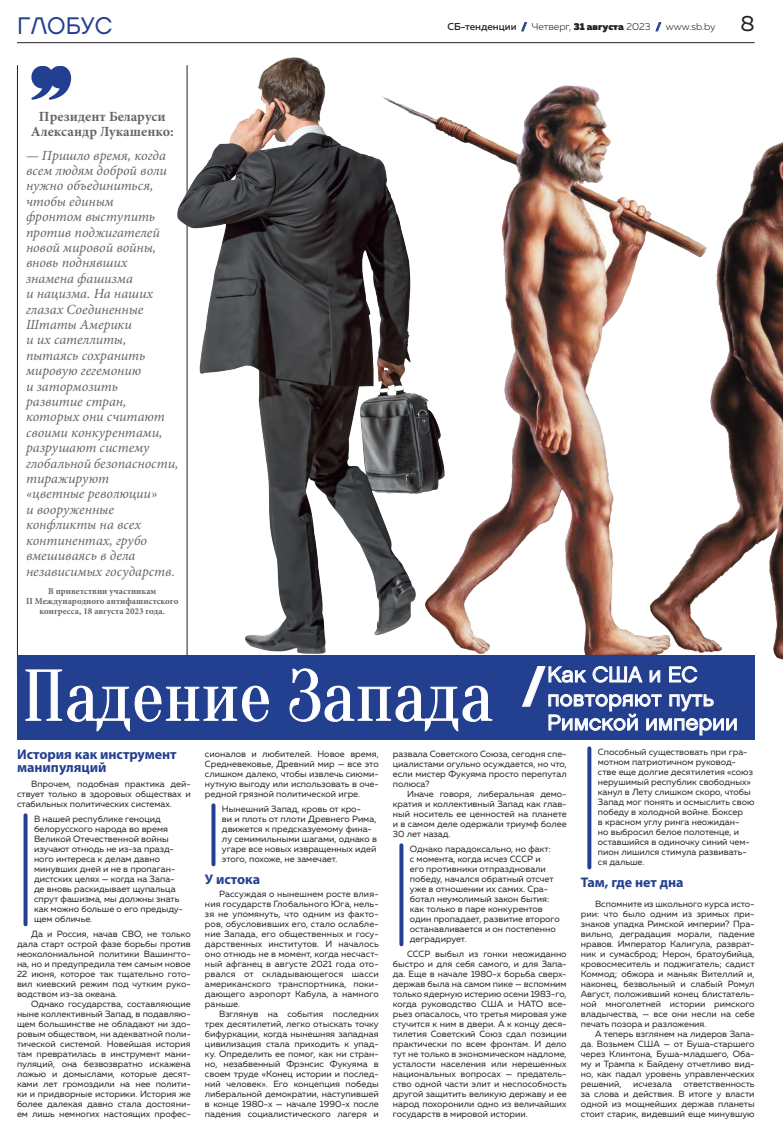
<style>
.page{position:relative;width:783px;height:1134px;background:#fff}
.page>*{position:absolute;margin:0;border:0;box-sizing:border-box;transform-origin:0 0}
.заг2{font:72px "Oranienbaum";color:#fff}
.t1{font:900 48.4px "Muller";color:#fff}
.Колонтитул{font:24px "Chalet London Nineteen Sixty";color:#233f90}
.t2{font:22px "Muller";color:#231f20}
.надзаголовок{font:21.8px/24px "Chalet London Nineteen Sixty";color:#fff}
.выноска_с_запятыми{font:italic 14px/15.4px "Minion Pro";color:#656568}
.подзаголовок_синий{font:700 14px/13px "Myriad Pro";color:#233f90}
.Президент_в_выноске{font:700 14px/15px "Minion Pro";color:#656568;text-align:center}
.t3{font:300 10px "Muller";color:#231f20}
.врезка_синяя{font:9px/10px "Muller";color:#231f20;text-align:justify}
.Президент_в_выноске-2{font:700 9px/10px "Minion Pro";color:#656568;text-align:center}
.s1{font-weight:500}
.s2{font-weight:900;color:#233f90}
.s3{font-weight:900}
</style>
<div class="page">
<svg style="left:521px;top:22px;width:6px;height:9px"></svg>
<svg style="left:655px;top:22px;width:6px;height:9px"></svg>
<hr style="left:17px;top:43px;width:737px;height:1px;background:#231f20">
<svg style="left:31px;top:66px;width:41px;height:34px"></svg>
<hr style="left:17px;top:65px;width:1px;height:610px;background:#231f20">
<hr style="left:187px;top:65px;width:1px;height:610px;background:#231f20">
<svg style="left:24px;top:815px;width:4px;height:109px"></svg>
<svg style="left:211px;top:805px;width:4px;height:59px"></svg>
<svg style="left:399px;top:845px;width:4px;height:99px"></svg>
<svg style="left:587px;top:748px;width:4px;height:119px"></svg>
<img style="left:444px;top:85px;width:338px;height:598px">
<img style="left:178px;top:57px;width:266px;height:597px">
<div style="left:17px;top:655px;width:737px;height:85px;background:#233f90"></div>
<svg style="left:25px;top:669px;width:244px;height:62px"></svg>
<svg style="left:289px;top:668px;width:203px;height:63px"></svg>
<svg style="left:522px;top:666px;width:214px;height:69px"></svg>
<p class="Колонтитул" style="left:17px;top:11px;width:97px">ГЛОБУС</p>
<p class="t3" style="left:447px;top:21px;width:269px"><span class="s1">СБ-тенденции</span> <span class="s2">/</span> Четверг, <span class="s3">31 августа</span> 2023 <span class="s2">/</span> www.sb.by</p>
<p class="t2" style="left:740px;top:10px;width:16px">8</p>
<p class="Президент_в_выноске" style="left:31px;top:109px;width:144px">Президент Беларуси<br>Александр Лукашенко:</p>
<p class="выноска_с_запятыми" style="left:26px;top:147px;width:154px">— Пришло время, когда всем людям доброй воли нужно объединиться, чтобы единым<br>фронтом выступить против поджигателей новой мировой войны, вновь поднявших знамена фашизма<br>и нацизма. На наших глазах Соединенные<br>Штаты Америки<br>и их сателлиты, пытаясь сохранить мировую гегемонию<br>и затормозить<br>развитие стран, которых они считают своими конкурентами, разрушают систему глобальной безопасности, тиражируют<br>«цветные революции»<br>и вооруженные конфликты на всех континентах, грубо вмешиваясь в дела независимых государств.</p>
<p class="Президент_в_выноске-2" style="left:26px;top:586px;width:154px">В приветствии участникам<br>II Международного антифашистского конгресса, 18 августа 2023 года.</p>
<p class="заг2" style="left:23px;top:656px;width:472px">Падение Запада</p>
<p class="надзаголовок" style="left:547px;top:662px;width:192px">Как США и ЕС повторяют путь<br>Римской империи</p>
<p class="t1" style="left:521px;top:656px;width:26px">/</p>
<p class="подзаголовок_синий" style="left:17px;top:747px;width:161px">История как инструмент манипуляций</p>
<p class="врезка_синяя" style="left:17px;top:778px;width:175px;text-indent:14px">Впрочем, подобная практика дей&shy;ствует только в здоровых обществах и стабильных политических системах.</p>
<p class="врезка_синяя" style="left:34px;top:814px;width:150px;text-align:left">В нашей республике геноцид белорусского народа во время<br>Великой Отечественной войны изучают отнюдь не из-за празд&shy;ного интереса к делам давно минувших дней и не в пропаган&shy;дистских целях — когда на Запа&shy;де вновь раскидывает щупальца спрут фашизма, мы должны знать как можно больше о его предыду&shy;щем обличье.</p>
<p class="врезка_синяя" style="left:17px;top:928px;width:175px;text-indent:14px">Да и Россия, начав СВО, не только дала старт острой фазе борьбы против неоколониальной политики Вашингто&shy;на, но и предупредила тем самым новое 22 июня, которое так тщательно гото&shy;вил киевский режим под чутким руко&shy;водством из-за океана.</p>
<p class="врезка_синяя" style="left:17px;top:998px;width:175px;text-indent:14px">Однако государства, составляющие ныне коллективный Запад, в подавляю&shy;щем большинстве не обладают ни здо&shy;ровым обществом, ни адекватной поли&shy;тической системой. Новейшая история там превратилась в инструмент мани&shy;пуляций, она безвозвратно искажена ложью и домыслами, которые десят&shy;ками лет громоздили на нее полити&shy;ки и придворные историки. История же более далекая давно стала достояни&shy;ем лишь немногих настоящих профес-</p>
<p class="врезка_синяя" style="left:205px;top:748px;width:175px">сионалов и любителей. Новое время, Средневековье, Древний мир — все это слишком далеко, чтобы извлечь сиюми&shy;нутную выгоду или использовать в оче&shy;редной грязной политической игре.</p>
<p class="врезка_синяя" style="left:222px;top:804px;width:156px;text-align:left">Нынешний Запад, кровь от кро-<br>ви и плоть от плоти Древнего Рима, движется к предсказуемому фина&shy;лу семимильными шагами, однако в угаре все новых извращенных идей этого, похоже, не замечает.</p>
<p class="подзаголовок_синий" style="left:205px;top:872px;width:57px">У истока</p>
<p class="врезка_синяя" style="left:205px;top:888px;width:175px;text-indent:14px">Рассуждая о нынешнем росте влия&shy;ния государств Глобального Юга, нель&shy;зя не упомянуть, что одним из факто&shy;ров, обусловивших его, стало ослабле&shy;ние Запада, его общественных и госу&shy;дарственных институтов. И началось оно отнюдь не в момент, когда несчаст&shy;ный афганец в августе 2021 года ото&shy;рвался от складывающегося шасси американского транспортника, поки&shy;дающего аэропорт Кабула, а намного раньше.</p>
<p class="врезка_синяя" style="left:205px;top:1008px;width:175px;text-indent:14px">Взглянув на события последних трех десятилетий, легко отыскать точку бифуркации, когда нынешняя западная цивилизация стала приходить к упад&shy;ку. Определить ее помог, как ни стран&shy;но, незабвенный Фрэнсис Фукуяма в своем труде «Конец истории и послед&shy;ний человек». Его концепция победы либеральной демократии, наступившей в конце 1980‑х — начале 1990‑х после падения социалистического лагеря и</p>
<p class="врезка_синяя" style="left:393px;top:748px;width:175px">развала Советского Союза, сегодня спе&shy;циалистами огульно осуждается, но что, если мистер Фукуяма просто перепутал полюса?</p>
<p class="врезка_синяя" style="left:393px;top:788px;width:175px;text-indent:14px">Иначе говоря, либеральная демо&shy;кратия и коллективный Запад как глав&shy;ный носитель ее ценностей на планете и в самом деле одержали триумф более 30 лет назад.</p>
<p class="врезка_синяя" style="left:410px;top:844px;width:151px;text-align:left">Однако парадоксально, но факт:<br>с момента, когда исчез СССР и<br>его противники отпраздновали победу, начался обратный отсчет уже в отношении их самих. Сра&shy;ботал неумолимый закон бытия: как только в паре конкурентов один пропадает, развитие второго останавливается и он постепенно деградирует.</p>
<p class="врезка_синяя" style="left:393px;top:948px;width:175px;text-indent:14px">СССР выбыл из гонки неожиданно быстро и для себя самого, и для Запа&shy;да. Еще в начале 1980‑х борьба сверх&shy;держав была на самом пике — вспомним только ядерную истерию осени 1983‑го, когда руководство США и НАТО все&shy;рьез опасалось, что третья мировая уже стучится к ним в двери. А к концу деся&shy;тилетия Советский Союз сдал позиции практически по всем фронтам. И дело тут не только в экономическом надломе, усталости населения или нерешенных национальных вопросах — предатель&shy;ство одной части элит и неспособность другой защитить великую державу и ее народ похоронили одно из величайших государств в мировой истории.</p>
<p class="врезка_синяя" style="left:597px;top:747px;width:158px;text-align:left">Способный существовать при гра&shy;мотном патриотичном руковод&shy;стве еще долгие десятилетия «союз нерушимый республик свободных» канул в Лету слишком скоро, чтобы<br>Запад мог понять и осмыслить свою победу в холодной войне. Боксер<br>в красном углу ринга неожидан-<br>но выбросил белое полотенце, и оставшийся в одиночку синий чем&shy;пион лишился стимула развивать&shy;ся дальше.</p>
<p class="подзаголовок_синий" style="left:580px;top:875px;width:104px">Там, где нет дна</p>
<p class="врезка_синяя" style="left:580px;top:898px;width:175px;text-indent:14px">Вспомните из школьного курса исто&shy;рии: что было одним из зримых при&shy;знаков упадка Римской империи? Пра&shy;вильно, деградация морали, падение нравов. Император Калигула, разврат&shy;ник и сумасброд; Нерон, братоубийца, кровосмеситель и поджигатель; садист Коммод; обжора и маньяк Вителлий и, наконец, безвольный и слабый Ромул Август, положивший конец блистатель&shy;ной многолетней истории римского владычества, — все они несли на себе печать позора и разложения.</p>
<p class="врезка_синяя" style="left:580px;top:1028px;width:175px;text-indent:14px">А теперь взглянем на лидеров Запа&shy;да. Возьмем США — от Буша-старшего через Клинтона, Буша-младшего, Оба&shy;му и Трампа к Байдену отчетливо вид&shy;но, как падал уровень управленческих решений,</p>
<p class="врезка_синяя" style="left:633px;top:1078px;width:40px">исчезала</p>
<p class="врезка_синяя" style="left:580px;top:1078px;width:175px;text-indent:103px">ответственность за слова и действия. В итоге у власти одной из мощнейших держав планеты стоит старик, видевший еще минувшую</p>
</div>
